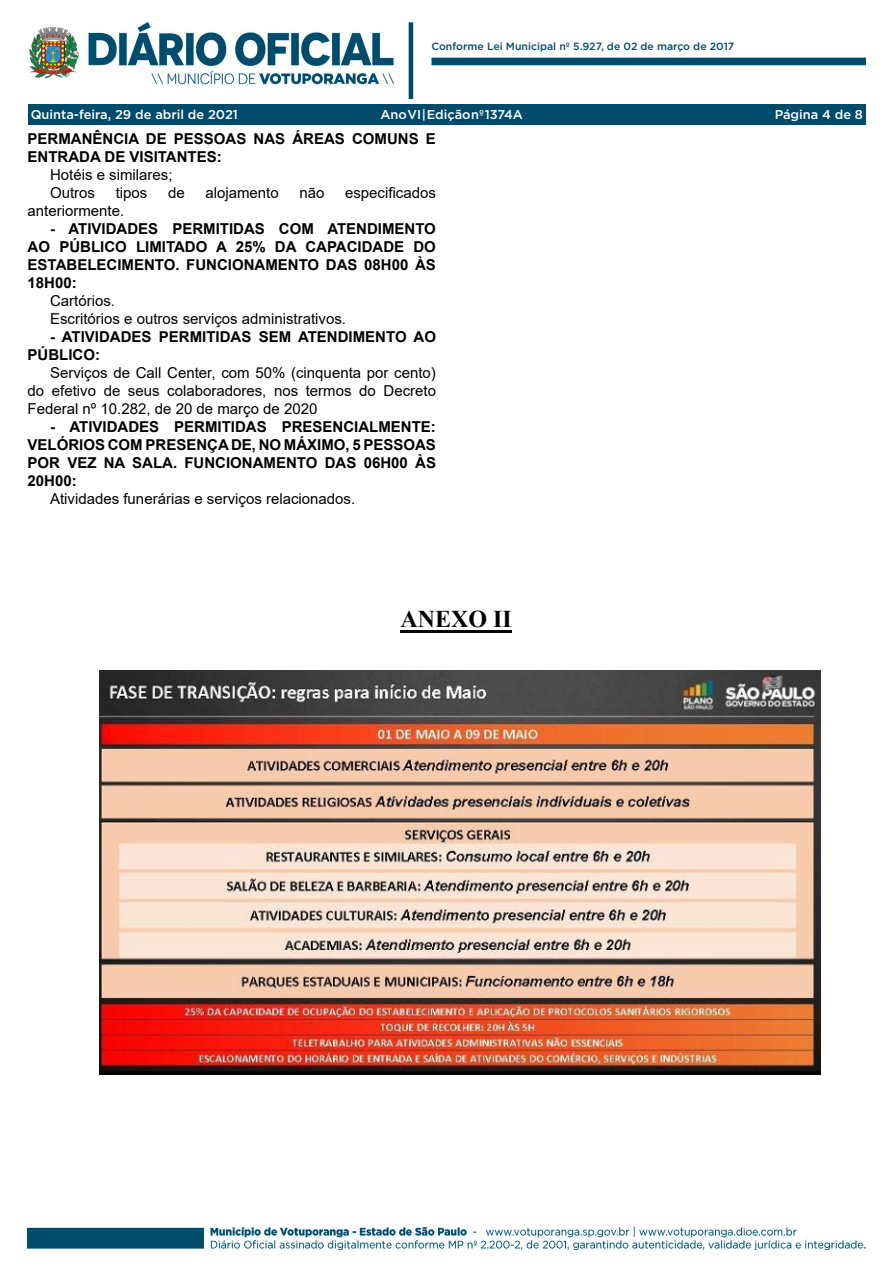
<style>
.page{position:relative;width:893px;height:1263px;background:#fff}
.page>*{position:absolute;margin:0;border:0;box-sizing:border-box;transform-origin:0 0}
.t1{font:700 24px "Times New Roman";color:#000}
._2_-_Corpo{font:700 15px/18px "Arial";color:#000}
._2_-_Corpo-2{font:15px/18px "Arial";color:#000;text-align:justify}
.t2{font:500 12.75px "Gotham";color:#fff}
.t3{font:500 10.5px "Gotham";color:#004b6c}
</style>
<div class="page">
<img style="left:28px;top:1226px;width:837px;height:24px">
<img style="left:29px;top:22px;width:836px;height:76px">
<div style="left:28px;top:104px;width:837px;height:21px;background:#004b6c"></div>
<hr style="left:401px;top:630px;width:111px;height:2px;background:#000">
<img style="left:100px;top:670px;width:720px;height:405px">
<p class="t3" style="left:431px;top:40px;width:304px">Conforme Lei Municipal nº 5.927, de 02 de março de 2017</p>
<p class="t2" style="left:380px;top:106px;width:144px">Ano VI | Edição nº 1374A</p>
<p class="_2_-_Corpo" style="left:28px;top:130px;width:410px">PERMANÊNCIA DE PESSOAS NAS ÁREAS COMUNS E<br>ENTRADA DE VISITANTES:</p>
<p class="_2_-_Corpo-2" style="left:50px;top:166px;width:124px">Hotéis e similares;</p>
<p class="_2_-_Corpo-2" style="left:50px;top:184px;width:47px">Outros</p>
<p class="_2_-_Corpo-2" style="left:116px;top:184px;width:33px">tipos</p>
<p class="_2_-_Corpo-2" style="left:168px;top:184px;width:18px">de</p>
<p class="_2_-_Corpo-2" style="left:205px;top:184px;width:75px">alojamento</p>
<p class="_2_-_Corpo-2" style="left:299px;top:184px;width:27px">não</p>
<p class="_2_-_Corpo-2" style="left:345px;top:184px;width:92px">especificados</p>
<p class="_2_-_Corpo-2" style="left:28px;top:202px;width:98px">anteriormente.</p>
<p class="_2_-_Corpo" style="left:28px;top:220px;width:410px;text-align:justify;text-indent:23px">- ATIVIDADES PERMITIDAS COM ATENDIMENTO AO PÚBLICO LIMITADO A 25% DA CAPACIDADE DO ESTABELECIMENTO. FUNCIONAMENTO DAS 08H00 ÀS 18H00:</p>
<p class="_2_-_Corpo-2" style="left:50px;top:292px;width:67px">Cartórios.</p>
<p class="_2_-_Corpo-2" style="left:50px;top:310px;width:297px">Escritórios e outros serviços administrativos.</p>
<p class="_2_-_Corpo" style="left:28px;top:328px;width:410px;text-indent:23px">- ATIVIDADES PERMITIDAS SEM ATENDIMENTO AO<br>PÚBLICO:</p>
<p class="_2_-_Corpo-2" style="left:28px;top:364px;width:410px;text-indent:23px">Serviços de Call Center, com 50% (cinquenta por cento) do efetivo de seus colaboradores, nos termos do Decreto Federal nº 10.282, de 20 de março de 2020</p>
<p class="_2_-_Corpo" style="left:28px;top:418px;width:410px;text-align:justify;text-indent:23px">- ATIVIDADES PERMITIDAS PRESENCIALMENTE:<br>VELÓRIOS COM PRESENÇA DE, NO MÁXIMO, 5 PESSOAS POR VEZ NA SALA. FUNCIONAMENTO DAS 06H00 ÀS 20H00:</p>
<p class="_2_-_Corpo-2" style="left:50px;top:490px;width:307px">Atividades funerárias e serviços relacionados.</p>
<p class="t2" style="left:31px;top:106px;width:209px">Quinta-feira, 29 de abril de 2021</p>
<p class="t2" style="left:775px;top:106px;width:90px">Página 4 de 8</p>
<p class="t1" style="left:401px;top:602px;width:113px">ANEXO II</p>
</div>
